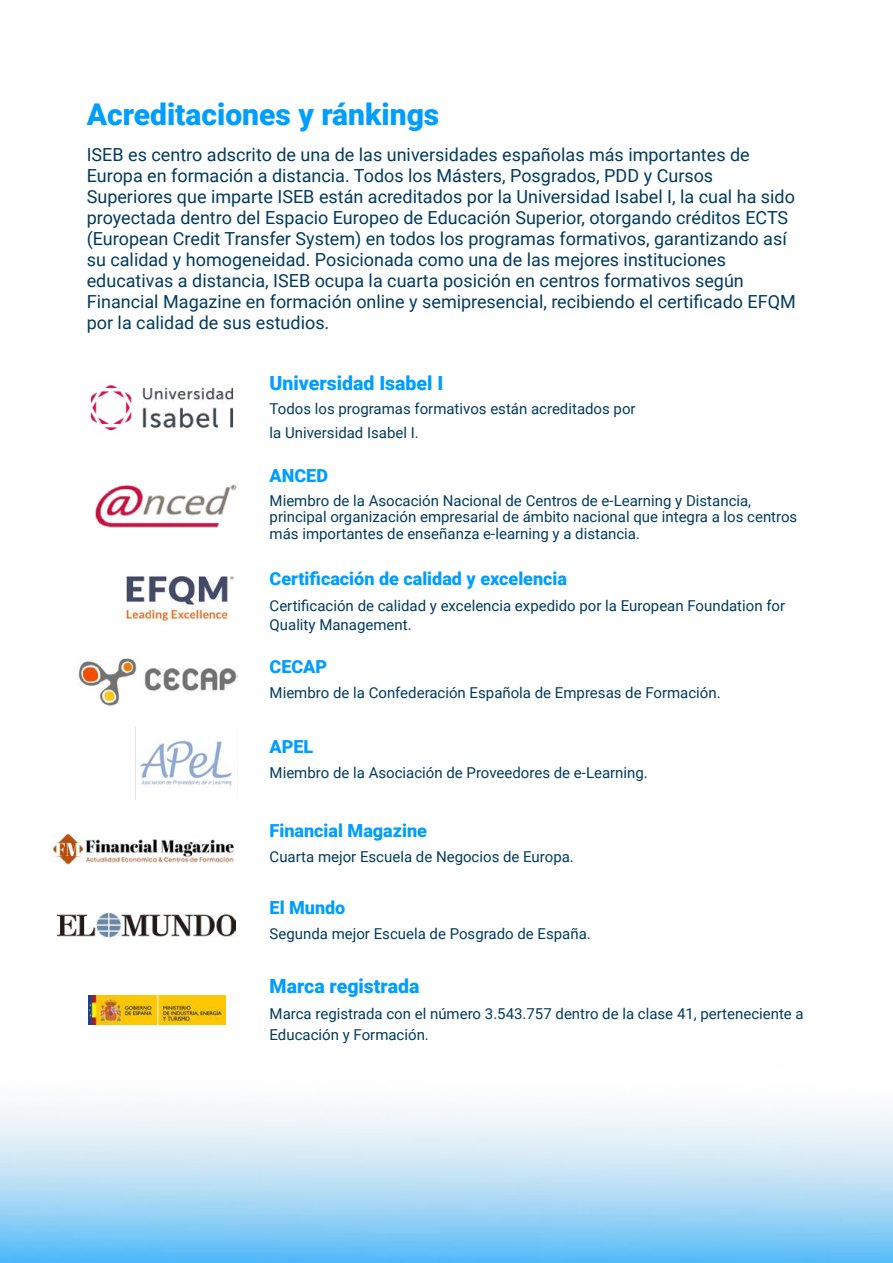
<style>
.page{position:relative;width:893px;height:1263px;background:#fff}
.page>*{position:absolute;margin:0;border:0;box-sizing:border-box;transform-origin:0 0}
.t1{font:900 30px "Roboto";color:#009eff}
.t2{font:900 19.5px "Roboto";color:#009eff}
.t3{font:18px/21px "Roboto";color:#003b5e}
.t4{font:900 18px "Roboto";color:#009eff}
.t5{font:15px/16.5px "Roboto";color:#003b5e}
</style>
<div class="page">
<img style="left:95px;top:484px;width:142px;height:44px">
<img style="left:90px;top:385px;width:144px;height:46px">
<img style="left:77px;top:657px;width:161px;height:49px">
<img style="left:135px;top:727px;width:98px;height:73px">
<img style="left:88px;top:996px;width:137px;height:29px">
<img style="left:124px;top:576px;width:111px;height:47px">
<img style="left:0;top:1106px;width:893px;height:157px">
<img style="left:53px;top:833px;width:181px;height:32px">
<img style="left:58px;top:913px;width:178px;height:24px">
<h1 class="t1" style="left:87px;top:93px;width:354px">Acreditaciones y ránkings</h1>
<p class="t3" style="left:87px;top:143px;width:711px">ISEB es centro adscrito de una de las universidades españolas más importantes de Europa en formación a distancia. Todos los Másters, Posgrados, PDD y Cursos Superiores que imparte ISEB están acreditados por la Universidad Isabel I, la cual ha sido proyectada dentro del Espacio Europeo de Educación Superior, otorgando créditos ECTS (European Credit Transfer System) en todos los programas formativos, garantizando así su calidad y homogeneidad. Posicionada como una de las mejores instituciones educativas a distancia, ISEB ocupa la cuarta posición en centros formativos según Financial Magazine en formación online y semipresencial, recibiendo el certificado EFQM por la calidad de sus estudios.</p>
<p class="t2" style="left:270px;top:369px;width:175px">Universidad Isabel I</p>
<p class="t5" style="left:270px;top:396px;width:368px;line-height:24px">Todos los programas formativos están acreditados por la Universidad Isabel I.</p>
<p class="t4" style="left:270px;top:463px;width:60px">ANCED</p>
<p class="t5" style="left:270px;top:492px;width:529px">Miembro de la Asocación Nacional de Centros de e-Learning y Distancia, principal organización empresarial de ámbito nacional que integra a los centros más importantes de enseñanza e-learning y a distancia.</p>
<p class="t4" style="left:270px;top:566px;width:299px">Certificación de calidad y excelencia</p>
<p class="t5" style="left:270px;top:595px;width:517px;line-height:19.5px">Certificación de calidad y excelencia expedido por la European Foundation for<br>Quality Management.</p>
<p class="t4" style="left:270px;top:654px;width:59px">CECAP</p>
<p class="t5" style="left:270px;top:684px;width:453px">Miembro de la Confederación Española de Empresas de Formación.</p>
<p class="t4" style="left:270px;top:734px;width:45px">APEL</p>
<p class="t5" style="left:270px;top:764px;width:380px">Miembro de la Asociación de Proveedores de e-Learning.</p>
<p class="t4" style="left:270px;top:818px;width:159px">Financial Magazine</p>
<p class="t5" style="left:270px;top:848px;width:306px">Cuarta mejor Escuela de Negocios de Europa.</p>
<p class="t4" style="left:270px;top:895px;width:77px">El Mundo</p>
<p class="t5" style="left:270px;top:925px;width:323px">Segunda mejor Escuela de Posgrado de España.</p>
<p class="t2" style="left:270px;top:972px;width:151px">Marca registrada</p>
<p class="t5" style="left:270px;top:1002px;width:536px;line-height:21px">Marca registrada con el número 3.543.757 dentro de la clase 41, perteneciente a<br>Educación y Formación.</p>
</div>
